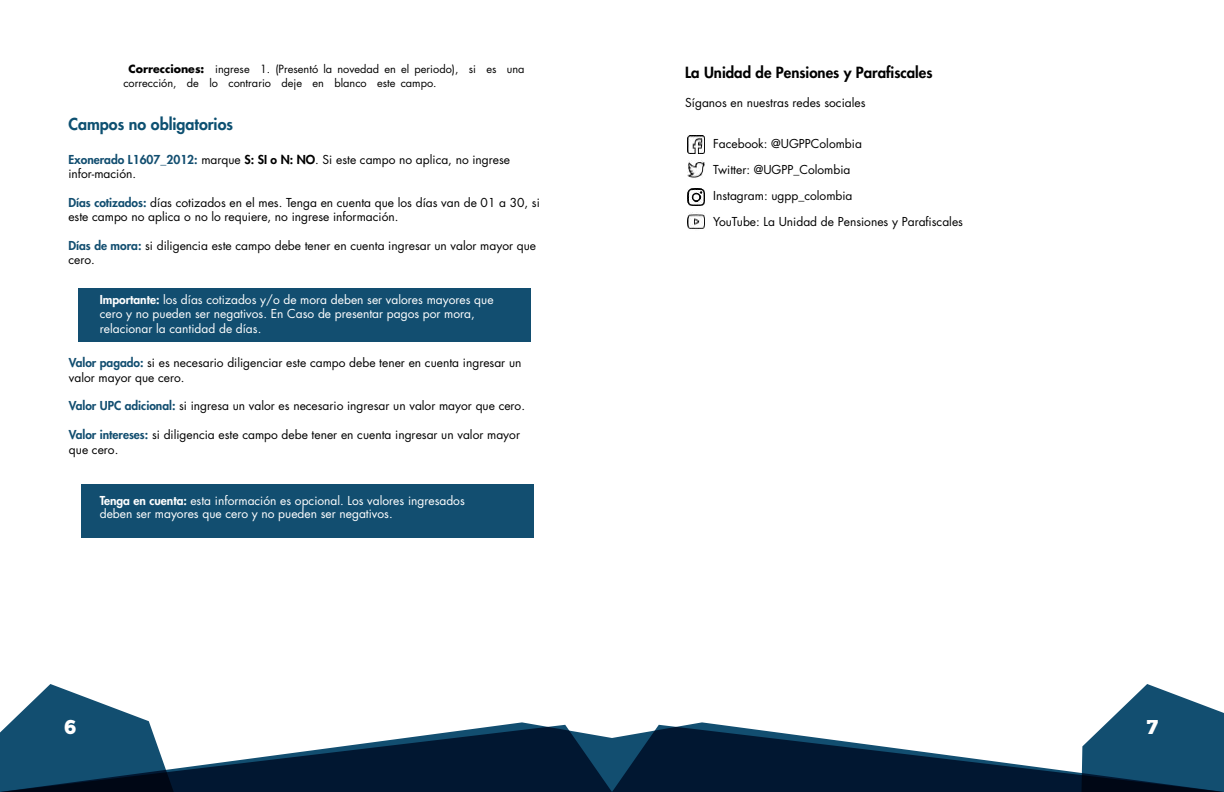
<style>
.page{position:relative;width:1224px;height:792px;background:#fff}
.page>*{position:absolute;margin:0;border:0;box-sizing:border-box;transform-origin:0 0}
.t1{font:20px "Chunk Five";color:#fff}
.t2{font:800 16px "Futura Std";color:#0d5071}
.t3{font:800 15px "Futura Std";color:#000}
.t4{font:12px/26px "Futura Std";color:#000}
.t5{font:12px/14.6px "Futura Std";color:#fff}
.t6{font:11px/13.2px "Futura Std";color:#000}
.s1{font-weight:700}
.s2{font-weight:800;color:#124e70}
.s3{font-weight:800}
</style>
<div class="page">
<svg style="left:11px;top:684px;width:138px;height:38px"></svg>
<svg style="left:1108px;top:684px;width:116px;height:38px"></svg>
<svg style="left:0;top:722px;width:612px;height:70px"></svg>
<svg style="left:612px;top:722px;width:612px;height:70px"></svg>
<div style="left:78px;top:288px;width:453px;height:54px;background:#124e70"></div>
<div style="left:82px;top:484px;width:452px;height:54px;background:#124e70"></div>
<img style="left:687px;top:136px;width:18px;height:17px">
<img style="left:687px;top:161px;width:18px;height:17px">
<img style="left:687px;top:188px;width:18px;height:18px">
<img style="left:687px;top:213px;width:18px;height:16px">
<p class="t6" style="left:123px;top:63px;width:403px;text-indent:5px"><span class="s1">Correcciones:</span> ingrese 1. (Presentó la novedad en el periodo), si es una corrección, de lo contrario deje en blanco este campo.</p>
<h2 class="t2" style="left:68px;top:114px;width:166px">Campos no obligatorios</h2>
<p class="t4" style="left:68px;top:153px;width:443px;line-height:13.8px"><span class="s2">Exonerado L1607_2012:</span> marque <span class="s3">S: SI o N: NO</span>. Si este campo no aplica, no ingrese infor-mación.</p>
<p class="t4" style="left:68px;top:195px;width:473px;line-height:14.2px"><span class="s2">Días cotizados:</span> días cotizados en el mes. Tenga en cuenta que los días van de 01 a 30, si este campo no aplica o no lo requiere, no ingrese información.</p>
<p class="t4" style="left:68px;top:238px;width:469px;line-height:14.2px"><span class="s2">Días de mora:</span> si diligencia este campo debe tener en cuenta ingresar un valor mayor que cero.</p>
<p class="t5" style="left:100px;top:292px;width:395px"><span class="s3">Importante:</span> los días cotizados y/o de mora deben ser valores mayores que cero y no pueden ser negativos. En Caso de presentar pagos por mora, relacionar la cantidad de días.</p>
<p class="t4" style="left:69px;top:356px;width:454px;line-height:14.4px"><span class="s2">Valor pagado:</span> si es necesario diligenciar este campo debe tener en cuenta ingresar un valor mayor que cero.</p>
<p class="t4" style="left:69px;top:393px;width:458px"><span class="s2">Valor UPC adicional:</span> si ingresa un valor es necesario ingresar un valor mayor que cero.</p>
<p class="t4" style="left:69px;top:428px;width:453px;line-height:14.4px"><span class="s2">Valor intereses:</span> si diligencia este campo debe tener en cuenta ingresar un valor mayor que cero.</p>
<p class="t5" style="left:100px;top:493px;width:367px;line-height:13.8px"><span class="s3">Tenga en cuenta:</span> esta información es opcional. Los valores ingresados deben ser mayores que cero y no pueden ser negativos.</p>
<p class="t3" style="left:685px;top:63px;width:249px">La Unidad de Pensiones y Parafiscales</p>
<p class="t4" style="left:685px;top:90px;width:182px">Síganos en nuestras redes sociales</p>
<p class="t4" style="left:713px;top:130px;width:251px">Facebook: @UGPPColombia<br>Twitter: @UGPP_Colombia<br>Instagram: ugpp_colombia<br>YouTube: La Unidad de Pensiones y Parafiscales</p>
<h1 class="t1" style="left:64px;top:715px;width:13px">6</h1>
<h1 class="t1" style="left:1147px;top:715px;width:13px">7</h1>
</div>
